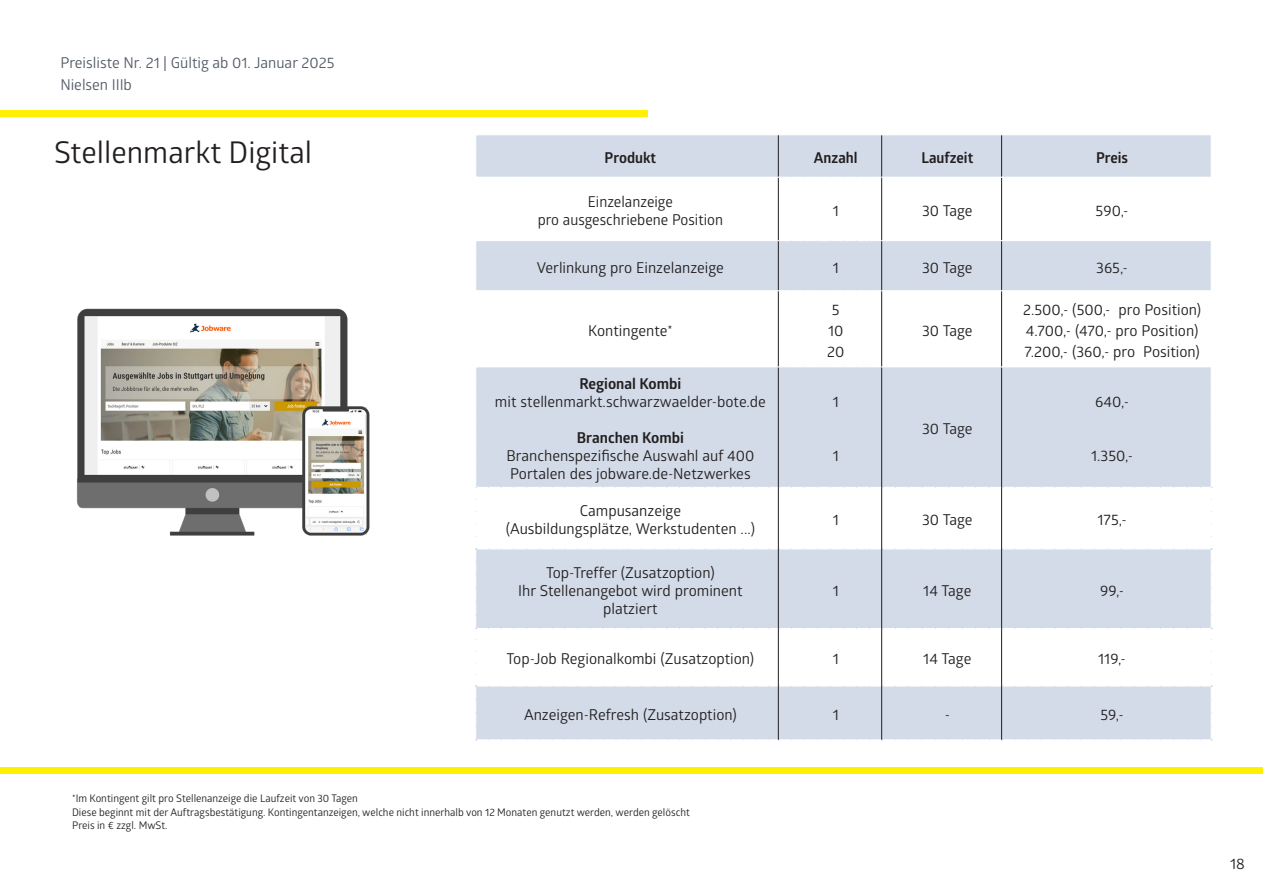
<style>
.page{position:relative;width:1263px;height:893px;background:#fff}
.page>*{position:absolute;margin:0;border:0;box-sizing:border-box;transform-origin:0 0}
.t1{font:30px "Glober";color:#231f20}
.t2{font:15px/18px "Glober";color:#231f20;text-align:center}
.t3{font:15px/21.6px "Glober";color:#545c68}
.t4{font:700 15px "Glober";color:#231f20}
.t5{font:10.5px "Glober";color:#231f20}
.s1{font-weight:700}
</style>
<div class="page">
<div style="left:0;top:767px;width:1263px;height:6px;background:#fff101"></div>
<div style="left:0;top:110px;width:647px;height:6px;background:#fff101"></div>
<svg style="left:476px;top:136px;width:735px;height:604px;fill:#d2dbe7"></svg>
<svg style="left:476px;top:292px;width:735px;height:257px"></svg>
<hr style="left:476px;top:487px;width:302px;height:1px;background:#fff">
<hr style="left:779px;top:487px;width:102px;height:1px;background:#fff">
<hr style="left:882px;top:487px;width:119px;height:1px;background:#fff">
<hr style="left:1002px;top:487px;width:209px;height:1px;background:#fff">
<hr style="left:476px;top:628px;width:302px;height:1px;background:#fff">
<hr style="left:779px;top:628px;width:102px;height:1px;background:#fff">
<hr style="left:882px;top:628px;width:119px;height:1px;background:#fff">
<hr style="left:1002px;top:628px;width:209px;height:1px;background:#fff">
<hr style="left:476px;top:686px;width:302px;height:1px;background:#fff">
<hr style="left:779px;top:686px;width:102px;height:1px;background:#fff">
<hr style="left:882px;top:686px;width:119px;height:1px;background:#fff">
<hr style="left:1002px;top:686px;width:209px;height:1px;background:#fff">
<hr style="left:476px;top:549px;width:302px;height:1px;background:#fff">
<hr style="left:779px;top:549px;width:102px;height:1px;background:#fff">
<hr style="left:882px;top:549px;width:119px;height:1px;background:#fff">
<hr style="left:1002px;top:549px;width:209px;height:1px;background:#fff">
<hr style="left:476px;top:291px;width:302px;height:1px;background:#fff">
<hr style="left:882px;top:291px;width:119px;height:1px;background:#fff">
<hr style="left:1001px;top:291px;width:210px;height:1px;background:#fff">
<hr style="left:476px;top:367px;width:302px;height:1px;background:#fff">
<hr style="left:882px;top:367px;width:119px;height:1px;background:#fff">
<hr style="left:1001px;top:367px;width:210px;height:1px;background:#fff">
<hr style="left:779px;top:291px;width:102px;height:1px;background:#fff">
<hr style="left:779px;top:367px;width:102px;height:1px;background:#fff">
<svg style="left:488px;top:487px;width:281px;height:1px"></svg>
<svg style="left:1015px;top:487px;width:186px;height:1px"></svg>
<svg style="left:488px;top:628px;width:281px;height:1px"></svg>
<svg style="left:475px;top:628px;width:2px;height:46px"></svg>
<svg style="left:1015px;top:628px;width:186px;height:1px"></svg>
<svg style="left:488px;top:686px;width:284px;height:1px"></svg>
<svg style="left:791px;top:686px;width:84px;height:1px"></svg>
<svg style="left:895px;top:686px;width:100px;height:1px"></svg>
<svg style="left:1015px;top:686px;width:189px;height:1px"></svg>
<svg style="left:489px;top:549px;width:283px;height:1px"></svg>
<svg style="left:791px;top:549px;width:84px;height:1px"></svg>
<svg style="left:895px;top:549px;width:100px;height:1px"></svg>
<svg style="left:1015px;top:549px;width:189px;height:1px"></svg>
<hr style="left:778px;top:135px;width:1px;height:42px;background:#231f20">
<hr style="left:881px;top:135px;width:1px;height:42px;background:#231f20">
<hr style="left:778px;top:241px;width:1px;height:50px;background:#231f20">
<hr style="left:881px;top:241px;width:1px;height:50px;background:#231f20">
<hr style="left:778px;top:291px;width:1px;height:76px;background:#231f20">
<hr style="left:881px;top:291px;width:1px;height:76px;background:#231f20">
<hr style="left:778px;top:367px;width:1px;height:120px;background:#231f20">
<hr style="left:881px;top:367px;width:1px;height:120px;background:#231f20">
<hr style="left:778px;top:487px;width:1px;height:62px;background:#231f20">
<hr style="left:881px;top:487px;width:1px;height:62px;background:#231f20">
<hr style="left:778px;top:549px;width:1px;height:79px;background:#231f20">
<hr style="left:881px;top:549px;width:1px;height:79px;background:#231f20">
<hr style="left:778px;top:628px;width:1px;height:58px;background:#231f20">
<hr style="left:881px;top:628px;width:1px;height:58px;background:#231f20">
<hr style="left:778px;top:686px;width:1px;height:54px;background:#231f20">
<hr style="left:881px;top:686px;width:1px;height:54px;background:#231f20">
<hr style="left:1001px;top:135px;width:1px;height:42px;background:#231f20">
<hr style="left:1001px;top:241px;width:1px;height:50px;background:#231f20">
<hr style="left:1001px;top:291px;width:1px;height:76px;background:#231f20">
<hr style="left:1001px;top:367px;width:1px;height:120px;background:#231f20">
<hr style="left:1001px;top:487px;width:1px;height:62px;background:#231f20">
<hr style="left:1001px;top:549px;width:1px;height:79px;background:#231f20">
<hr style="left:1001px;top:628px;width:1px;height:58px;background:#231f20">
<hr style="left:1001px;top:686px;width:1px;height:54px;background:#231f20">
<hr style="left:778px;top:135px;width:104px;height:1px;background:#fff">
<hr style="left:1001px;top:135px;width:210px;height:1px;background:#fff">
<svg style="left:476px;top:292px;width:1px;height:62px"></svg>
<svg style="left:488px;top:367px;width:284px;height:1px"></svg>
<svg style="left:475px;top:487px;width:2px;height:50px"></svg>
<svg style="left:895px;top:367px;width:100px;height:1px"></svg>
<svg style="left:1015px;top:367px;width:189px;height:1px"></svg>
<svg style="left:476px;top:177px;width:735px;height:64px"></svg>
<svg style="left:791px;top:367px;width:84px;height:1px"></svg>
<img style="left:76px;top:308px;width:294px;height:228px">
<p class="t3" style="left:60px;top:51px;width:276px">Preisliste Nr. 21 | Gültig ab 01. Januar 2025<br>Nielsen IIIb</p>
<p class="t1" style="left:54px;top:131px;width:260px">Stellenmarkt Digital</p>
<p class="t4" style="left:605px;top:147px;width:53px">Produkt</p>
<p class="t4" style="left:814px;top:147px;width:45px">Anzahl</p>
<p class="t4" style="left:921px;top:147px;width:53px">Laufzeit</p>
<p class="t4" style="left:1096px;top:147px;width:34px">Preis</p>
<p class="t2" style="left:588px;top:192px;width:87px">Einzelanzeige</p>
<p class="t2" style="left:538px;top:210px;width:187px">pro ausgeschriebene Position</p>
<p class="t2" style="left:833px;top:201px;width:8px">1</p>
<p class="t2" style="left:922px;top:201px;width:52px">30 Tage</p>
<p class="t2" style="left:1096px;top:201px;width:34px">590,-</p>
<p class="t2" style="left:537px;top:258px;width:189px">Verlinkung pro Einzelanzeige</p>
<p class="t2" style="left:833px;top:258px;width:8px">1</p>
<p class="t2" style="left:922px;top:258px;width:52px">30 Tage</p>
<p class="t2" style="left:1096px;top:258px;width:33px">365,-</p>
<p class="t2" style="left:588px;top:321px;width:86px">Kontingente*</p>
<p class="t2" style="left:495px;top:374px;width:272px"><span class="s1">Regional Kombi<br></span>mit stellenmarkt.schwarzwaelder-bote.de</p>
<p class="t2" style="left:506px;top:428px;width:250px"><span class="s1">Branchen Kombi<br></span>Branchenspezifische Auswahl auf 400<br>Portalen des jobware.de-Netzwerkes</p>
<p class="t2" style="left:832px;top:300px;width:9px">5</p>
<p class="t2" style="left:828px;top:321px;width:17px">10</p>
<p class="t2" style="left:827px;top:342px;width:19px">20</p>
<p class="t2" style="left:833px;top:392px;width:8px">1</p>
<p class="t2" style="left:833px;top:446px;width:8px">1</p>
<p class="t2" style="left:922px;top:321px;width:52px">30 Tage</p>
<p class="t2" style="left:922px;top:419px;width:52px">30 Tage</p>
<p class="t2" style="left:1023px;top:300px;width:180px">2.500,- (500,- pro Position)</p>
<p class="t2" style="left:1026px;top:321px;width:174px">4.700,- (470,- pro Position)</p>
<p class="t2" style="left:1024px;top:342px;width:177px">7.200,- (360,- pro Position)</p>
<p class="t2" style="left:1095px;top:392px;width:35px">640,-</p>
<p class="t2" style="left:1091px;top:446px;width:43px">1.350,-</p>
<p class="t2" style="left:506px;top:501px;width:251px">Campusanzeige<br>(Ausbildungsplätze, Werkstudenten ...)</p>
<p class="t2" style="left:833px;top:510px;width:8px">1</p>
<p class="t2" style="left:922px;top:510px;width:52px">30 Tage</p>
<p class="t2" style="left:1097px;top:510px;width:31px">175,-</p>
<p class="t2" style="left:518px;top:563px;width:226px">Top-Treffer (Zusatzoption)<br>Ihr Stellenangebot wird prominent platziert</p>
<p class="t2" style="left:833px;top:581px;width:8px">1</p>
<p class="t2" style="left:923px;top:581px;width:50px">14 Tage</p>
<p class="t2" style="left:1100px;top:581px;width:25px">99,-</p>
<p class="t2" style="left:507px;top:649px;width:249px">Top-Job Regionalkombi (Zusatzoption)</p>
<p class="t2" style="left:833px;top:649px;width:8px">1</p>
<p class="t2" style="left:923px;top:649px;width:50px">14 Tage</p>
<p class="t2" style="left:1098px;top:649px;width:29px">119,-</p>
<p class="t2" style="left:524px;top:705px;width:214px">Anzeigen-Refresh (Zusatzoption)</p>
<p class="t2" style="left:833px;top:705px;width:8px">1</p>
<p class="t2" style="left:945px;top:705px;width:7px">-</p>
<p class="t2" style="left:1100px;top:705px;width:25px">59,-</p>
<p class="t5" style="left:72px;top:791px;width:287px">*Im Kontingent gilt pro Stellenanzeige die Laufzeit von 30 Tagen</p>
<p class="t5" style="left:72px;top:805px;width:619px">Diese beginnt mit der Auftragsbestätigung. Kontingentanzeigen, welche nicht innerhalb von 12 Monaten genutzt werden, werden gelöscht</p>
<p class="t5" style="left:72px;top:818px;width:97px">Preis in € zzgl. MwSt.</p>
<p class="t2" style="left:1230px;top:854px;width:16px">18</p>
</div>
